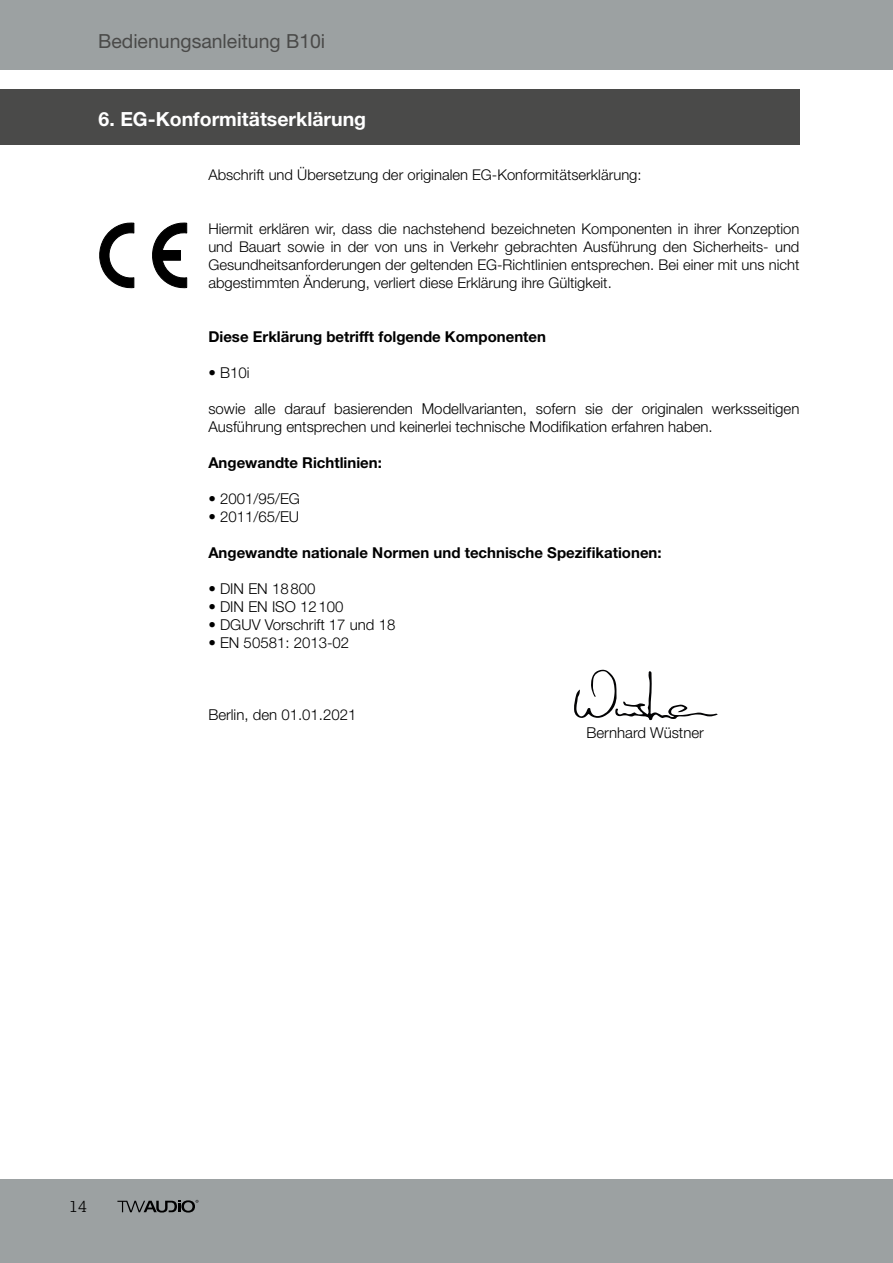
<style>
.page{position:relative;width:893px;height:1263px;background:#fff}
.page>*{position:absolute;margin:0;border:0;box-sizing:border-box;transform-origin:0 0}
.t1{font:700 19.5px "Helvetica Neue LT Std";color:#fff}
.t2{font:19.5px "Helvetica Neue LT Std";color:#4a4a49}
.t3{font:300 16.5px "Lexia";color:#000}
.t4{font:300 15px/18px "Helvetica Neue LT Std";color:#000}
.t5{font:700 15px "Helvetica Neue LT Std";color:#000}
.t6{font:300 14.85px/18px "Helvetica Neue LT Std";color:#000;text-align:justify}
</style>
<div class="page">
<div style="left:0;top:0;width:893px;height:69px;background:#9ca1a2"></div>
<div style="left:0;top:1179px;width:893px;height:84px;background:#9ca1a2"></div>
<svg style="left:117px;top:1200px;width:81px;height:12px"></svg>
<div style="left:0;top:89px;width:143px;height:55px;background:#4a4a49"></div>
<svg style="left:574px;top:670px;width:144px;height:50px"></svg>
<div style="left:82px;top:89px;width:717px;height:55px;background:#4a4a49"></div>
<svg style="left:99px;top:222px;width:35px;height:67px"></svg>
<svg style="left:152px;top:222px;width:35px;height:67px"></svg>
<h1 class="t2" style="left:98px;top:29px;width:229px">Bedienungsanleitung B10i</h1>
<h1 class="t1" style="left:99px;top:107px;width:269px">6. EG-Konformitätserklärung</h1>
<p class="t6" style="left:208px;top:165px;width:435px">Abschrift und Übersetzung der originalen EG-Konformitätserklärung:</p>
<p class="t6" style="left:208px;top:219px;width:593px">Hiermit erklären wir, dass die nachstehend bezeichneten Komponenten in ihrer Konzeption und Bauart sowie in der von uns in Verkehr gebrachten Ausführung den Sicherheits- und Gesundheitsanforderungen der geltenden EG-Richtlinien entsprechen. Bei einer mit uns nicht abgestimmten Änderung, verliert diese Erklärung ihre Gültigkeit.</p>
<p class="t5" style="left:208px;top:327px;width:339px">Diese Erklärung betrifft folgende Komponenten</p>
<p class="t4" style="left:208px;top:363px;width:43px">• B10i</p>
<p class="t4" style="left:208px;top:399px;width:593px">sowie alle darauf basierenden Modellvarianten, sofern sie der originalen werksseitigen<br>Ausführung entsprechen und keinerlei technische Modifikation erfahren haben.</p>
<p class="t5" style="left:208px;top:453px;width:175px">Angewandte Richtlinien:</p>
<p class="t4" style="left:208px;top:489px;width:93px">• 2001/95/EG</p>
<p class="t4" style="left:208px;top:507px;width:92px">• 2011/65/EU</p>
<p class="t5" style="left:208px;top:543px;width:455px">Angewandte nationale Normen und technische Spezifikationen:</p>
<p class="t4" style="left:208px;top:579px;width:109px">• DIN EN 18800</p>
<p class="t4" style="left:208px;top:597px;width:137px">• DIN EN ISO 12100</p>
<p class="t4" style="left:208px;top:615px;width:189px">• DGUV Vorschrift 17 und 18</p>
<p class="t4" style="left:208px;top:633px;width:142px">• EN 50581: 2013-02</p>
<p class="t4" style="left:208px;top:705px;width:150px">Berlin, den 01.01.2021</p>
<p class="t4" style="left:586px;top:723px;width:119px">Bernhard Wüstner</p>
<p class="t3" style="left:69px;top:1196px;width:19px">14</p>
</div>
